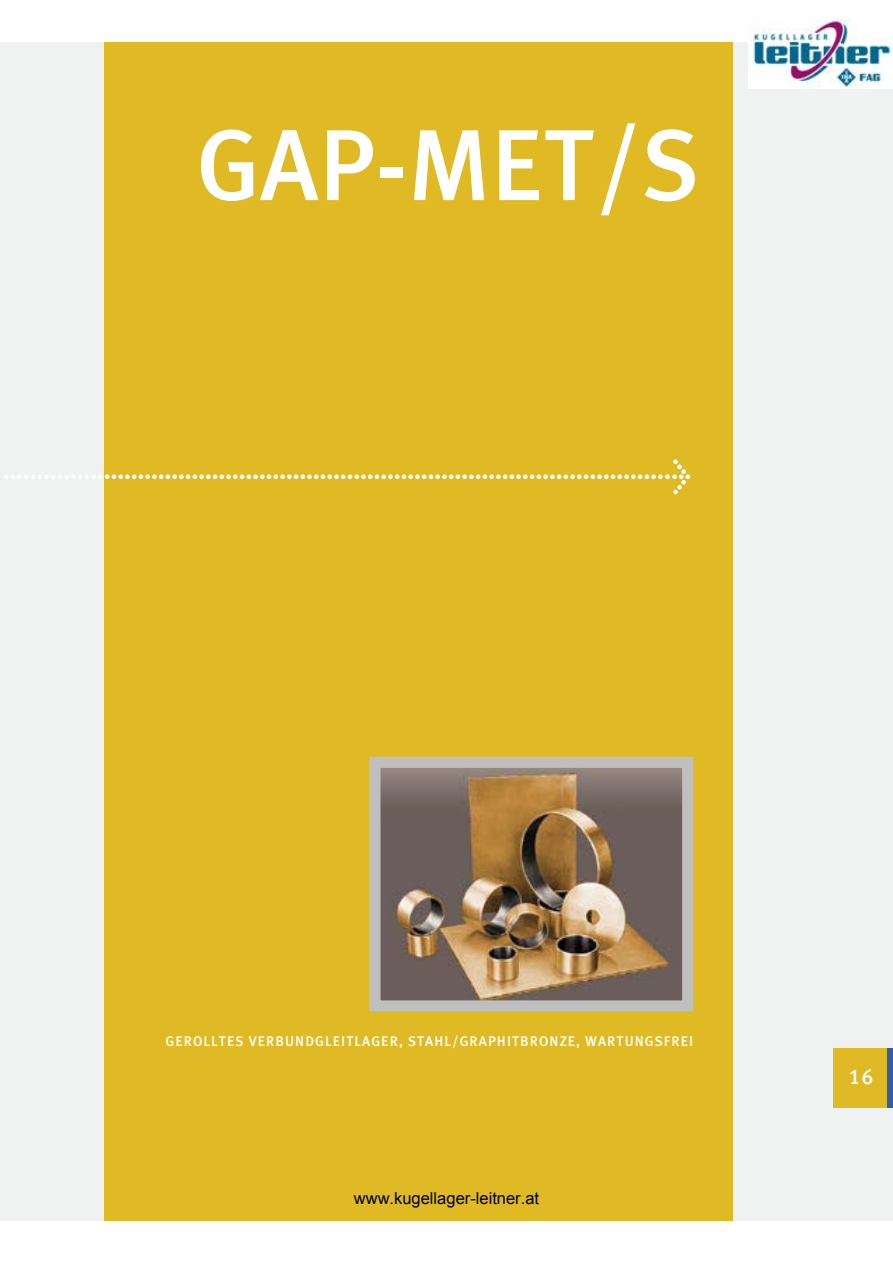
<style>
.page{position:relative;width:893px;height:1263px;background:#fff}
.page>*{position:absolute;margin:0;border:0;box-sizing:border-box;transform-origin:0 0}
.t1{font:100.8px "T Meta Plus";color:#fff}
.t2{font:21px "T Meta Plus";color:#fff}
.t3{font:16.5px "Arial";color:#000}
.t4{font:13.95px "T Meta Plus";letter-spacing:.075em;color:#fff}
</style>
<div class="page">
<div style="left:0;top:42px;width:893px;height:1178px;background:#f0f1f1"></div>
<div style="left:104px;top:42px;width:628px;height:1178px;background:#e0ba24"></div>
<svg style="left:4px;top:460px;width:686px;height:34px"></svg>
<div style="left:833px;top:1048px;width:60px;height:59px;background:#e0ba24"></div>
<img style="left:381px;top:769px;width:300px;height:231px">
<div style="left:369px;top:757px;width:324px;height:255px;border:11px solid #c0bfc0"></div>
<div style="left:887px;top:1048px;width:6px;height:59px;background:#2f60a3"></div>
<img style="left:749px;top:20px;width:144px;height:68px">
<h1 class="t1" style="left:196px;top:126px;width:505px">GAP-MET/S</h1>
<p class="t4" style="left:165px;top:1035px;width:529px">GEROLLTES VERBUNDGLEITLAGER, STAHL/GRAPHITBRONZE, WARTUNGSFREI</p>
<p class="t3" style="left:354px;top:1187px;width:187px">www.kugellager-leitner.at</p>
<h2 class="t2" style="left:849px;top:1069px;width:26px">16</h2>
</div>
